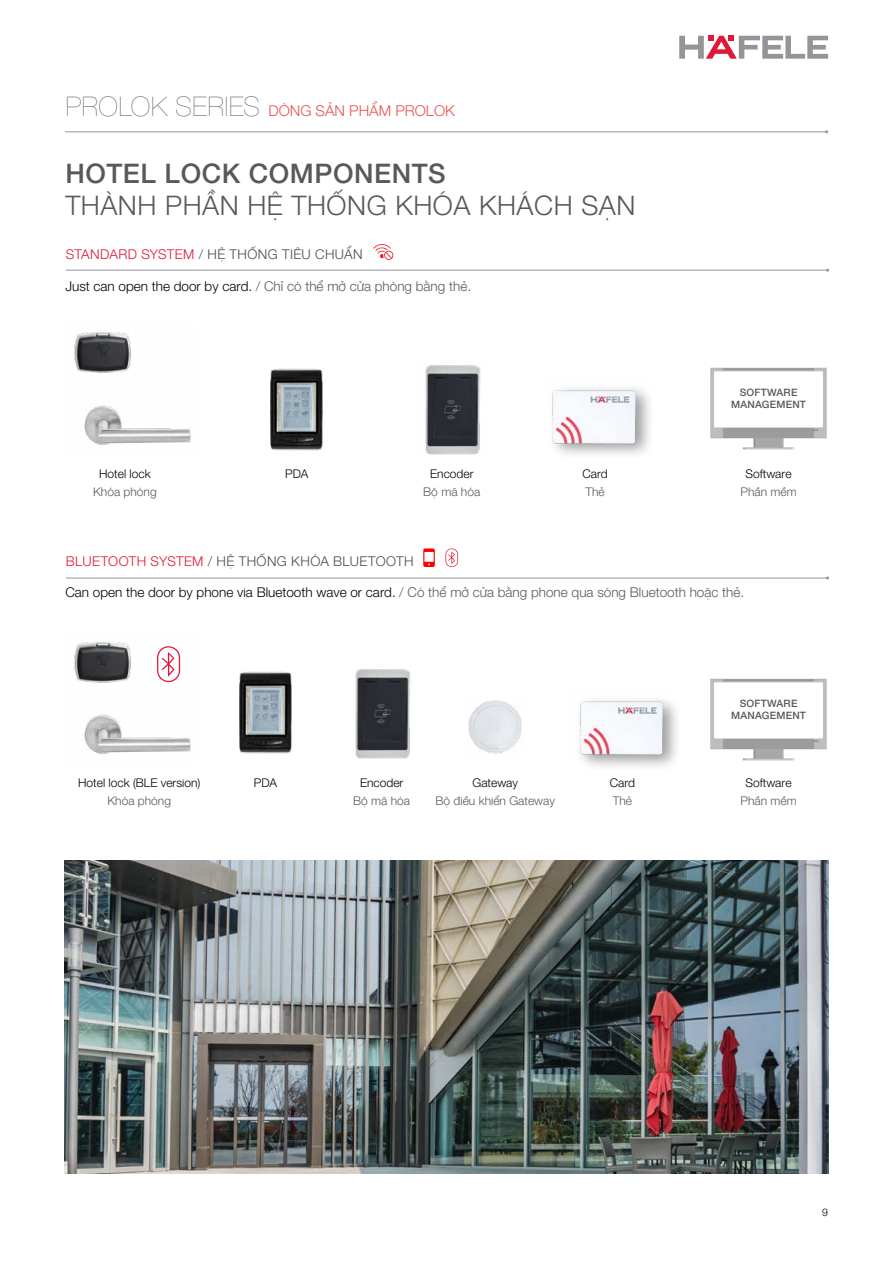
<style>
.page{position:relative;width:893px;height:1263px;background:#fff}
.page>*{position:absolute;margin:0;border:0;box-sizing:border-box;transform-origin:0 0}
.t1{font:27px "Hafele Helve N Light";letter-spacing:.02em;color:#58595b}
.t2{font:27px "Hafele Helve N medium";letter-spacing:.02em;color:#58595b}
.t3{font:15px "Hafele Helve N Light";color:#e65652}
.t4{font:13.5px "Hafele Helve N Light";color:#000}
.t5{font:13.5px "Hafele Helve N Light";letter-spacing:.03em;color:#4d4d4f}
.t6{font:13.5px "Hafele Helve N Light";color:#58595b}
.t7{font:12px "Hafele Helve N Light";color:#000}
.t8{font:12px "Hafele Helve N Light";color:#58595b}
.t9{font:300 10.5px "Helvetica Neue LT Std";color:#000}
.t10{font:10.2px/12.3px "Hafele Helve N medium";letter-spacing:.02em;color:#58595b;text-align:center}
.s1{font-family:"Hafele Helve N Ultra";font-weight:300;font-size:27px;color:#58595b}
.s2{color:#e11837}
.s3{color:#000}
.s4{color:#58595b}
</style>
<div class="page">
<svg style="left:679px;top:36px;width:149px;height:23px"></svg>
<img style="left:710px;top:367px;width:117px;height:83px">
<img style="left:710px;top:678px;width:117px;height:83px">
<img style="left:270px;top:368px;width:53px;height:83px">
<img style="left:239px;top:671px;width:53px;height:83px">
<img style="left:468px;top:700px;width:54px;height:54px">
<img style="left:74px;top:332px;width:117px;height:113px">
<img style="left:74px;top:642px;width:117px;height:112px">
<img style="left:425px;top:365px;width:56px;height:90px">
<img style="left:355px;top:669px;width:56px;height:90px">
<hr style="left:66px;top:578px;width:762px;height:1px;background:#939598">
<hr style="left:66px;top:270px;width:762px;height:1px;background:#939598">
<svg style="left:445px;top:548px;width:13px;height:19px"></svg>
<svg style="left:157px;top:645px;width:23px;height:37px"></svg>
<svg style="left:373px;top:244px;width:20px;height:16px"></svg>
<img style="left:65px;top:860px;width:763px;height:314px">
<svg style="left:423px;top:548px;width:12px;height:19px"></svg>
<div style="left:548px;top:383px;width:107px;height:77px;background:#000;opacity:.4"></div>
<img style="left:548px;top:383px;width:97px;height:66px">
<div style="left:575px;top:694px;width:107px;height:77px;background:#000;opacity:.4"></div>
<img style="left:575px;top:694px;width:97px;height:66px">
<hr style="left:65px;top:132px;width:762px;height:1px;background:#939598">
<p class="t3" style="left:66px;top:101px;width:391px"><span class="s1">PROLOK SERIES</span> DÒNG SẢN PHẨM PROLOK</p>
<h1 class="t2" style="left:65px;top:154px;width:382px">HOTEL LOCK COMPONENTS</h1>
<h1 class="t1" style="left:65px;top:188px;width:572px">THÀNH PHẦN HỆ THỐNG KHÓA KHÁCH SẠN</h1>
<p class="t5" style="left:66px;top:246px;width:298px"><span class="s2">STANDARD SYSTEM</span> / HỆ THỐNG TIÊU CHUẨN</p>
<p class="t6" style="left:65px;top:277px;width:407px"><span class="s3">Just can open the door by card.</span> / Chỉ có thể mở cửa phòng bằng thẻ.</p>
<p class="t7" style="left:99px;top:465px;width:53px">Hotel lock</p>
<p class="t8" style="left:93px;top:483px;width:65px">Khóa phòng</p>
<p class="t7" style="left:285px;top:465px;width:25px">PDA</p>
<p class="t7" style="left:430px;top:465px;width:45px">Encoder</p>
<p class="t8" style="left:423px;top:483px;width:58px">Bộ mã hóa</p>
<p class="t5" style="left:66px;top:553px;width:349px"><span class="s2">BLUETOOTH SYSTEM</span> / HỆ THỐNG KHÓA BLUETOOTH</p>
<p class="t7" style="left:582px;top:465px;width:27px">Card</p>
<p class="t8" style="left:585px;top:483px;width:21px">Thẻ</p>
<p class="t10" style="left:731px;top:386px;width:76px">SOFTWARE<br>MANAGEMENT</p>
<p class="t7" style="left:745px;top:465px;width:48px">Software</p>
<p class="t8" style="left:740px;top:483px;width:58px">Phần mềm</p>
<p class="t4" style="left:65px;top:583px;width:680px">Can open the door by phone via Bluetooth wave or card. <span class="s4">/ Có thể mở cửa bằng phone qua sóng Bluetooth hoặc thẻ.</span></p>
<p class="t7" style="left:78px;top:774px;width:124px">Hotel lock (BLE version)</p>
<p class="t8" style="left:107px;top:792px;width:65px">Khóa phòng</p>
<p class="t7" style="left:254px;top:774px;width:25px">PDA</p>
<p class="t7" style="left:360px;top:774px;width:45px">Encoder</p>
<p class="t8" style="left:353px;top:792px;width:58px">Bộ mã hóa</p>
<p class="t7" style="left:472px;top:774px;width:47px">Gateway</p>
<p class="t8" style="left:436px;top:792px;width:121px">Bộ điều khiển Gateway</p>
<p class="t7" style="left:610px;top:774px;width:27px">Card</p>
<p class="t8" style="left:613px;top:792px;width:21px">Thẻ</p>
<p class="t10" style="left:731px;top:697px;width:76px">SOFTWARE<br>MANAGEMENT</p>
<p class="t7" style="left:745px;top:774px;width:48px">Software</p>
<p class="t8" style="left:740px;top:792px;width:58px">Phần mềm</p>
<p class="t9" style="left:822px;top:1206px;width:7px">9</p>
</div>
